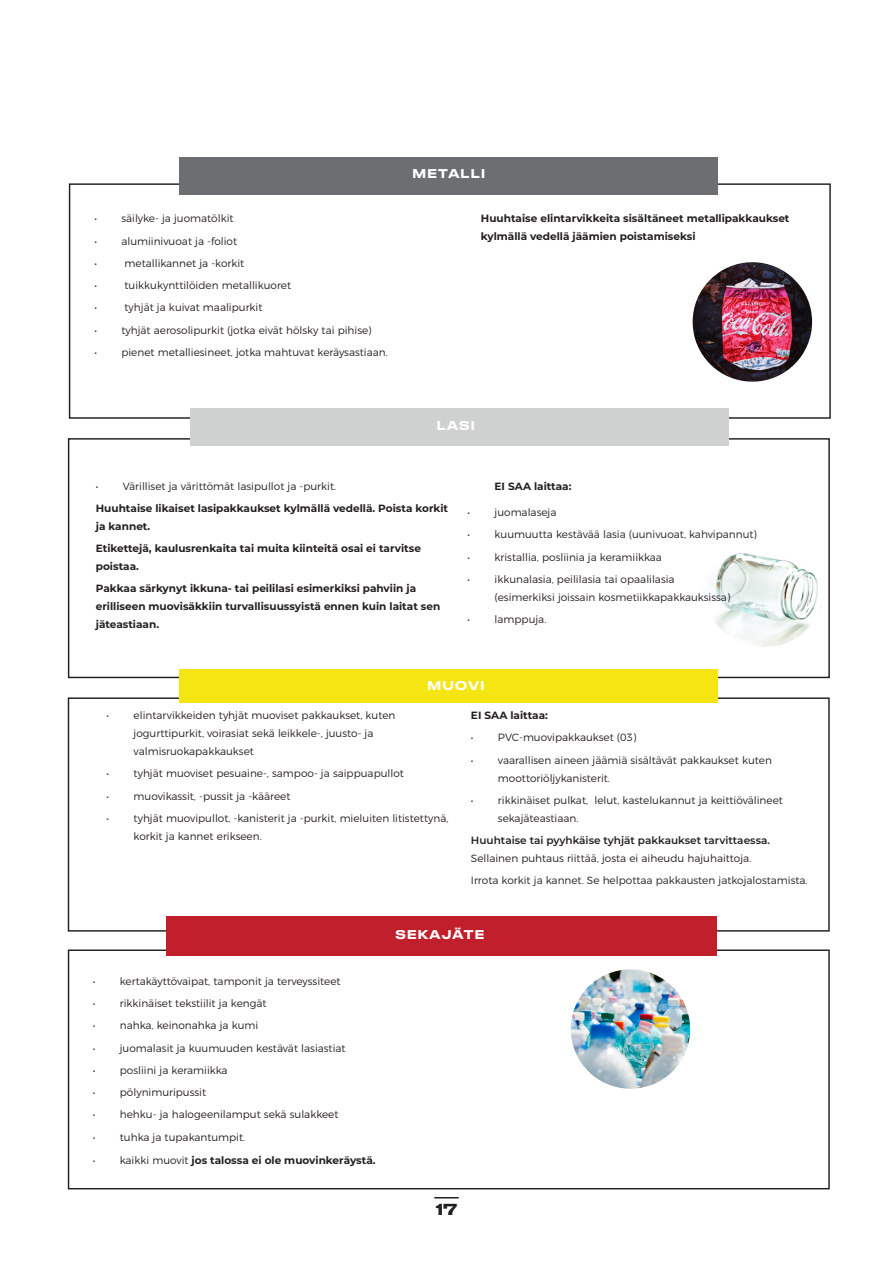
<style>
.page{position:relative;width:893px;height:1263px;background:#fff}
.page>*{position:absolute;margin:0;border:0;box-sizing:border-box;transform-origin:0 0}
.t1{font:500 15px "Druk Wide";color:#231f20}
.Otsikko{font:500 12px "Druk Text Wide";letter-spacing:.05em;color:#fff}
.Luettelo{font:300 10.5px/18px "Montserrat";color:#231f20}
.Luettelo-2{font:700 10.5px/18px "Montserrat";color:#231f20}
.Leipäteksti{font:700 10.5px/18px "Montserrat";color:#231f20}
.s1{font-weight:600}
.s2{font-weight:300}
</style>
<div class="page">
<svg style="left:434px;top:1197px;width:25px;height:1px"></svg>
<img style="left:703px;top:525px;width:122px;height:122px;border-radius:61px">
<div style="left:180px;top:158px;width:538px;height:37px;background:#6b6f72"></div>
<img style="left:693px;top:262px;width:119px;height:120px;border-radius:60px">
<div style="left:191px;top:409px;width:538px;height:37px;background:#cfd1d1"></div>
<div style="left:166px;top:916px;width:550px;height:40px;background:#c21f2d"></div>
<img style="left:571px;top:969px;width:119px;height:120px;border-radius:60px">
<div style="left:180px;top:669px;width:538px;height:34px;background:#f4e513"></div>
<p class="Luettelo" style="left:94px;top:209px;width:141px">• säilyke- ja juomatölkit</p>
<p class="Luettelo" style="left:94px;top:231px;width:144px">• alumiinivuoat ja -foliot</p>
<p class="Luettelo" style="left:94px;top:253px;width:4px">•</p>
<p class="Luettelo" style="left:125px;top:253px;width:121px">metallikannet ja -korkit</p>
<p class="Luettelo" style="left:94px;top:275px;width:4px">•</p>
<p class="Luettelo" style="left:125px;top:275px;width:168px">tuikkukynttilöiden metallikuoret</p>
<p class="Luettelo" style="left:94px;top:298px;width:4px">•</p>
<p class="Luettelo" style="left:125px;top:298px;width:139px">tyhjät ja kuivat maalipurkit</p>
<p class="Luettelo" style="left:94px;top:320px;width:279px">• tyhjät aerosolipurkit (jotka eivät hölsky tai pihise)</p>
<p class="Luettelo" style="left:94px;top:342px;width:295px">• pienet metalliesineet, jotka mahtuvat keräysastiaan.</p>
<p class="Otsikko" style="left:412px;top:163px;width:75px">METALLI</p>
<p class="Leipäteksti" style="left:481px;top:209px;width:310px">Huuhtaise elintarvikkeita sisältäneet metallipakkaukset kylmällä vedellä jäämien poistamiseksi</p>
<p class="Otsikko" style="left:436px;top:415px;width:40px">LASI</p>
<p class="Luettelo" style="left:96px;top:476px;width:242px">• Värilliset ja värittömät lasipullot ja -purkit.</p>
<p class="Luettelo-2" style="left:96px;top:499px;width:354px">Huuhtaise likaiset lasipakkaukset kylmällä vedellä. Poista korkit ja kannet.</p>
<p class="Luettelo-2" style="left:96px;top:539px;width:327px">Etikettejä, kaulusrenkaita tai muita kiinteitä osai ei tarvitse poistaa.</p>
<p class="Luettelo-2" style="left:96px;top:579px;width:346px">Pakkaa särkynyt ikkuna- tai peililasi esimerkiksi pahviin ja erilliseen muovisäkkiin turvallisuussyistä ennen kuin laitat sen jäteastiaan.</p>
<p class="Leipäteksti" style="left:495px;top:476px;width:78px">EI SAA laittaa:</p>
<p class="Luettelo" style="left:468px;top:502px;width:90px">• juomalaseja</p>
<p class="Luettelo" style="left:468px;top:525px;width:291px">• kuumuutta kestävää lasia (uunivuoat, kahvipannut)</p>
<p class="Luettelo" style="left:468px;top:547px;width:196px">• kristallia, posliinia ja keramiikkaa</p>
<p class="Luettelo" style="left:495px;top:569px;width:237px;text-indent:-27px">• ikkunalasia, peililasia tai opaalilasia (esimerkiksi joissain kosmetiikkapakkauksissa)</p>
<p class="Luettelo" style="left:468px;top:609px;width:80px">• lamppuja.</p>
<p class="Otsikko" style="left:427px;top:675px;width:59px">MUOVI</p>
<p class="Luettelo" style="left:134px;top:705px;width:263px;text-indent:-27px">• elintarvikkeiden tyhjät muoviset pakkaukset, kuten jogurttipurkit, voirasiat sekä leikkele-, juusto- ja valmisruokapakkaukset</p>
<p class="Luettelo" style="left:107px;top:764px;width:299px">• tyhjät muoviset pesuaine-, sampoo- ja saippuapullot</p>
<p class="Luettelo" style="left:107px;top:786px;width:185px">• muovikassit, -pussit ja -kääreet</p>
<p class="Luettelo" style="left:134px;top:808px;width:316px;text-indent:-27px">• tyhjät muovipullot, -kanisterit ja -purkit, mieluiten litistettynä, korkit ja kannet erikseen.</p>
<p class="Luettelo-2" style="left:471px;top:706px;width:78px">EI SAA laittaa:</p>
<p class="Luettelo" style="left:471px;top:728px;width:167px">• PVC-muovipakkaukset (03)</p>
<p class="Luettelo" style="left:498px;top:750px;width:275px;text-indent:-27px">• vaarallisen aineen jäämiä sisältävät pakkaukset kuten moottoriöljykanisterit.</p>
<p class="Luettelo" style="left:498px;top:790px;width:286px;text-indent:-27px">• rikkinäiset pulkat, lelut, kastelukannut ja keittiövälineet sekajäteastiaan.</p>
<p class="Luettelo" style="left:471px;top:830px;width:301px"><span class="s1">Huuhtaise tai pyyhkäise tyhjät pakkaukset tarvittaessa.<br></span>Sellainen puhtaus riittää, josta ei aiheudu hajuhaittoja.</p>
<p class="Luettelo" style="left:471px;top:871px;width:338px">Irrota korkit ja kannet. Se helpottaa pakkausten jatkojalostamista.</p>
<p class="Luettelo" style="left:93px;top:971px;width:249px">• kertakäyttövaipat, tamponit ja terveyssiteet</p>
<p class="Luettelo" style="left:93px;top:993px;width:175px">• rikkinäiset tekstiilit ja kengät</p>
<p class="Luettelo" style="left:93px;top:1016px;width:167px">• nahka, keinonahka ja kumi</p>
<p class="Luettelo" style="left:93px;top:1038px;width:254px">• juomalasit ja kuumuuden kestävät lasiastiat</p>
<p class="Luettelo" style="left:93px;top:1060px;width:136px">• posliini ja keramiikka</p>
<p class="Luettelo" style="left:93px;top:1082px;width:115px">• pölynimuripussit</p>
<p class="Luettelo" style="left:93px;top:1105px;width:247px">• hehku- ja halogeenilamput sekä sulakkeet</p>
<p class="Luettelo" style="left:93px;top:1127px;width:154px">• tuhka ja tupakantumpit.</p>
<p class="Luettelo-2" style="left:93px;top:1151px;width:284px"><span class="s2">• kaikki muovit</span> jos talossa ei ole muovinkeräystä.</p>
<p class="Otsikko" style="left:395px;top:924px;width:91px">SEKAJÄTE</p>
<h1 class="t1" style="left:436px;top:1196px;width:23px">17</h1>
</div>
